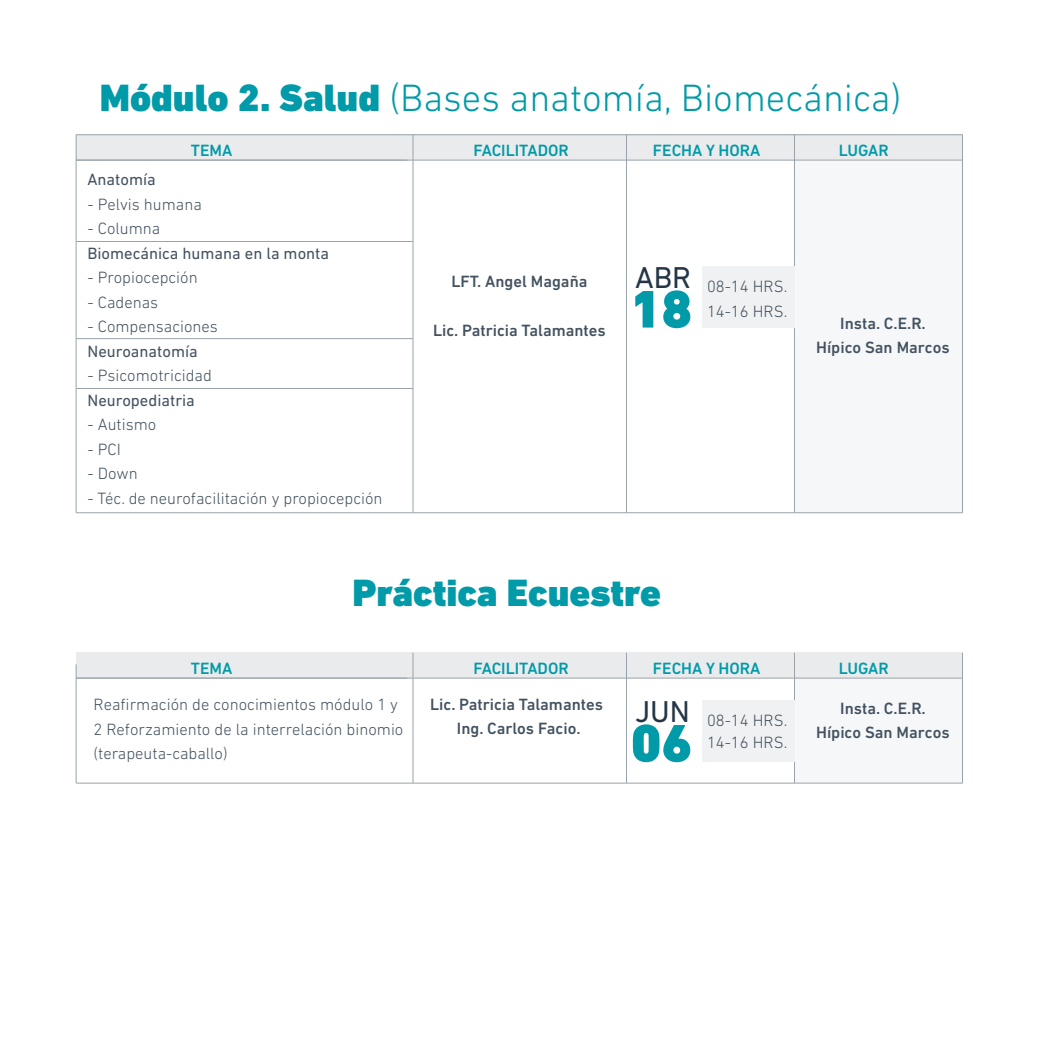
<style>
.page{position:relative;width:1050px;height:1050px;background:#fff}
.page>*{position:absolute;margin:0;border:0;box-sizing:border-box;transform-origin:0 0}
.t1{font:900 53.73px "DIN Next LT Pro";color:#009aa8}
.t2{font:300 38.76px "DIN Next LT Pro";color:#009aa8}
.t3{font:900 38.76px "DIN Next LT Pro";color:#009aa8}
.t4{font:30.71px "DIN Next LT Pro";color:#243646}
.t5{font:300 16.62px/24.5px "DIN Next LT Pro";color:#435260}
.t6{font:500 16.62px/24.5px "DIN Next LT Pro";color:#435260;text-align:center}
.t7{font:16.62px "DIN Next LT Pro";color:#435260}
.t8{font:500 16.62px "DIN Next LT Pro";color:#009aa8}
.s1{font-weight:900}
</style>
<div class="page">
<div style="left:76px;top:653px;width:886px;height:25px;background:#e9ebec"></div>
<div style="left:794px;top:678px;width:168px;height:105px;background:#f6f7f8"></div>
<hr style="left:76px;top:664px;width:1px;height:119px;background:#9aa3aa">
<hr style="left:413px;top:653px;width:1px;height:130px;background:#9aa3aa">
<hr style="left:626px;top:653px;width:1px;height:130px;background:#9aa3aa">
<hr style="left:794px;top:653px;width:1px;height:130px;background:#9aa3aa">
<hr style="left:962px;top:653px;width:1px;height:130px;background:#9aa3aa">
<hr style="left:76px;top:678px;width:886px;height:1px;background:#9aa3aa">
<hr style="left:76px;top:783px;width:886px;height:1px;background:#9aa3aa">
<div style="left:702px;top:700px;width:92px;height:61px;background:#f0f1f2"></div>
<div style="left:76px;top:135px;width:886px;height:25px;background:#e9ebec"></div>
<div style="left:794px;top:161px;width:168px;height:352px;background:#f6f7f8"></div>
<hr style="left:76px;top:135px;width:1px;height:378px;background:#9aa3aa">
<hr style="left:413px;top:135px;width:1px;height:378px;background:#9aa3aa">
<hr style="left:626px;top:135px;width:1px;height:378px;background:#9aa3aa">
<hr style="left:794px;top:135px;width:1px;height:378px;background:#9aa3aa">
<hr style="left:962px;top:135px;width:1px;height:378px;background:#9aa3aa">
<hr style="left:76px;top:160px;width:886px;height:1px;background:#9aa3aa">
<hr style="left:76px;top:135px;width:886px;height:1px;background:#9aa3aa">
<hr style="left:76px;top:513px;width:886px;height:1px;background:#9aa3aa">
<div style="left:702px;top:266px;width:92px;height:61px;background:#f0f1f2"></div>
<hr style="left:76px;top:241px;width:337px;height:1px;background:#9aa3aa">
<hr style="left:76px;top:338px;width:337px;height:1px;background:#9aa3aa">
<hr style="left:76px;top:388px;width:337px;height:1px;background:#9aa3aa">
<h2 class="t2" style="left:100px;top:75px;width:803px"><span class="s1">Módulo 2. Salud</span> (Bases anatomía, Biomecánica)</h2>
<p class="t8" style="left:191px;top:140px;width:43px">TEMA</p>
<p class="t8" style="left:474px;top:140px;width:97px">FACILITADOR</p>
<p class="t8" style="left:653px;top:140px;width:109px">FECHA Y HORA</p>
<p class="t8" style="left:839px;top:140px;width:51px">LUGAR</p>
<p class="t7" style="left:87px;top:170px;width:70px">Anatomía</p>
<p class="t5" style="left:87px;top:192px;width:116px">- Pelvis humana</p>
<p class="t5" style="left:87px;top:216px;width:74px">- Columna</p>
<p class="t7" style="left:87px;top:244px;width:243px">Biomecánica humana en la monta</p>
<p class="t5" style="left:87px;top:265px;width:112px">- Propiocepción</p>
<p class="t5" style="left:87px;top:290px;width:72px">- Cadenas</p>
<p class="t5" style="left:87px;top:314px;width:132px">- Compensaciones</p>
<p class="t7" style="left:87px;top:342px;width:112px">Neuroanatomía</p>
<p class="t5" style="left:87px;top:363px;width:126px">- Psicomotricidad</p>
<p class="t7" style="left:87px;top:391px;width:109px">Neuropediatria</p>
<p class="t5" style="left:87px;top:412px;width:70px">- Autismo</p>
<p class="t5" style="left:87px;top:437px;width:35px">- PCI</p>
<p class="t5" style="left:87px;top:461px;width:52px">- Down</p>
<p class="t5" style="left:87px;top:486px;width:297px">- Téc. de neurofacilitación y propiocepción</p>
<h3 class="t4" style="left:635px;top:260px;width:58px">ABR</h3>
<p class="t6" style="left:451px;top:269px;width:138px">LFT. Angel Magaña</p>
<p class="t6" style="left:433px;top:318px;width:174px">Lic. Patricia Talamantes</p>
<p class="t6" style="left:816px;top:311px;width:135px">Insta. C.E.R.<br>Hípico San Marcos</p>
<p class="t5" style="left:707px;top:274px;width:82px">08-14 HRS.</p>
<h1 class="t1" style="left:631px;top:277px;width:63px">18</h1>
<p class="t5" style="left:707px;top:299px;width:82px">14-16 HRS.</p>
<h2 class="t3" style="left:353px;top:569px;width:310px">Práctica Ecuestre</h2>
<p class="t8" style="left:191px;top:658px;width:43px">TEMA</p>
<p class="t8" style="left:474px;top:658px;width:97px">FACILITADOR</p>
<p class="t8" style="left:653px;top:658px;width:109px">FECHA Y HORA</p>
<p class="t8" style="left:839px;top:658px;width:51px">LUGAR</p>
<p class="t5" style="left:94px;top:692px;width:311px">Reafirmación de conocimientos módulo 1 y<br>2 Reforzamiento de la interrelación binomio (terapeuta-caballo)</p>
<p class="t6" style="left:430px;top:692px;width:174px">Lic. Patricia Talamantes<br>Ing. Carlos Facio.</p>
<p class="t6" style="left:816px;top:696px;width:135px">Insta. C.E.R.<br>Hípico San Marcos</p>
<h3 class="t4" style="left:635px;top:694px;width:56px">JUN</h3>
<p class="t5" style="left:707px;top:708px;width:82px">08-14 HRS.</p>
<h1 class="t1" style="left:631px;top:711px;width:63px">06</h1>
<p class="t5" style="left:707px;top:730px;width:82px">14-16 HRS.</p>
</div>
